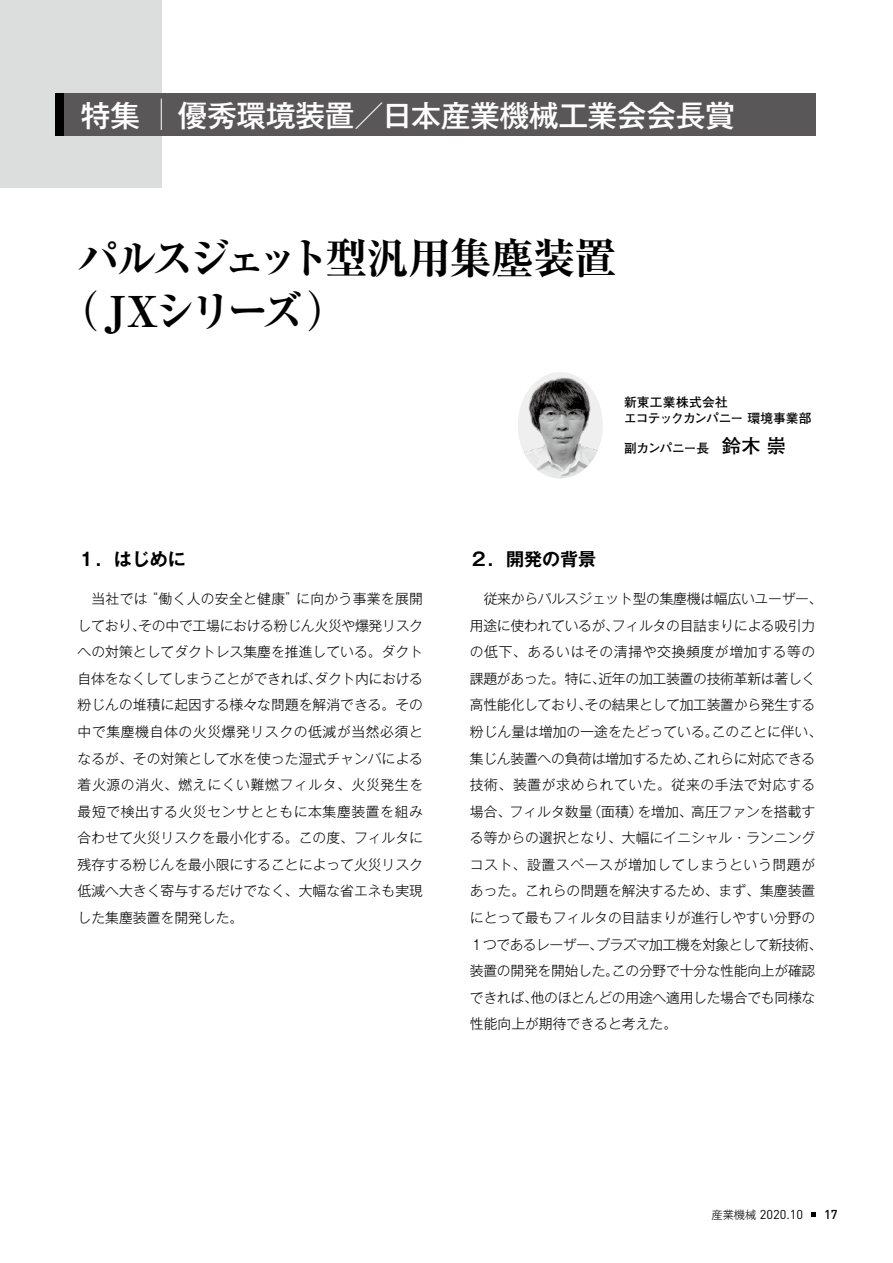
<style>
.page{position:relative;width:893px;height:1263px;background:#fff}
.page>*{position:absolute;margin:0;border:0;box-sizing:border-box;transform-origin:0 0}
.t1{font:700 expanded 42.45px/53.1px "Ryumin Pro";letter-spacing:-.115em;color:#000}
.t2{font:500 29.7px "Gothic MB101 Pro";letter-spacing:-.015em;color:#fff}
.t3{font:700 18px "Gothic MB101 Pro De";color:#000}
.t4{font:300 13.8px/26.5px "Gothic MB101 Pro";letter-spacing:-.02em;color:#000}
.t5{font:300 13.8px/26.5px "Gothic MB101 Pro";color:#000;text-align:justify}
.t6{font:700 12.75px/15.9px "Futo Go B101 Pro";letter-spacing:-.015em;color:#000}
.t7{font:12.75px "DIN Pro";color:#000}
.t8{font:700 12.75px "Futo Go B101 Pro";letter-spacing:-.055em;color:#000}
.t9{font:500 12.75px "DIN Pro";color:#000}
.s1{font-size:19.2px}
.s2{font-family:"Gothic MB101 Pro";font-weight:300;font-size:11.1px}
</style>
<div class="page">
<svg style="left:812px;top:1212px;width:4px;height:4px"></svg>
<div style="left:0;top:0;width:162px;height:187px;background:#dcdddd"></div>
<div style="left:55px;top:93px;width:760px;height:43px;background:#595757"></div>
<hr style="left:161px;top:99px;width:1px;height:31px;background:#fff">
<div style="left:55px;top:93px;width:9px;height:43px;background:#000"></div>
<img style="left:518px;top:372px;width:85px;height:106px">
<h2 class="t2" style="left:81px;top:91px;width:61px">特集</h2>
<h2 class="t2" style="left:178px;top:91px;width:558px">優秀環境装置／日本産業機械工業会会長賞</h2>
<h1 class="t1" style="left:56px;top:228px;width:562px;text-indent:21px">パルスジェット型汎用集塵装置（ JXシリーズ）</h1>
<p class="t6" style="left:624px;top:392px;width:189px">新東工業株式会社<br>エコテックカンパニー 環境事業部</p>
<p class="t8" style="left:624px;top:438px;width:164px">副カンパニー長　<span class="s1">鈴木 崇</span></p>
<h3 class="t3" style="left:78px;top:544px;width:110px">１．はじめに</h3>
<p class="t5" style="left:78px;top:584px;width:347px;text-indent:14px">当社では“働く人の安全と健康”に向かう事業を展開しており、その中で工場における粉じん火災や爆発リスクへの対策としてダクトレス集塵を推進している。ダクト自体をなくしてしまうことができれば、ダクト内における粉じんの堆積に起因する様々な問題を解消できる。その中で集塵機自体の火災爆発リスクの低減が当然必須となるが、その対策として水を使った湿式チャンバによる着火源の消火、燃えにくい難燃フィルタ、火災発生を最短で検出する火災センサとともに本集塵装置を組み合わせて火災リスクを最小化する。この度、フィルタに残存する粉じんを最小限にすることによって火災リスク低減へ大きく寄与するだけでなく、大幅な省エネも実現した集塵装置を開発した。</p>
<h3 class="t3" style="left:470px;top:544px;width:128px">２．開発の背景</h3>
<p class="t4" style="left:470px;top:584px;width:354px;text-indent:14px">従来からパルスジェット型の集塵機は幅広いユーザー、用途に使われているが、フィルタの目詰まりによる吸引力の低下、あるいはその清掃や交換頻度が増加する等の課題があった。特に、近年の加工装置の技術革新は著しく高性能化しており、その結果として加工装置から発生する粉じん量は増加の一途をたどっている。このことに伴い、集じん装置への負荷は増加するため、これらに対応できる技術、装置が求められていた。従来の手法で対応する場合、フィルタ数量（面積）を増加、高圧ファンを搭載する等からの選択となり、大幅にイニシャル・ランニングコスト、設置スペースが増加してしまうという問題があった。これらの問題を解決するため、まず、集塵装置にとって最もフィルタの目詰まりが進行しやすい分野の<br>１つであるレーザー、プラズマ加工機を対象として新技術、装置の開発を開始した。この分野で十分な性能向上が確認できれば、他のほとんどの用途へ適用した場合でも同様な性能向上が期待できると考えた。</p>
<p class="t7" style="left:712px;top:1205px;width:93px"><span class="s2">産業機械</span> 2020.10</p>
<p class="t9" style="left:824px;top:1205px;width:15px">17</p>
</div>
